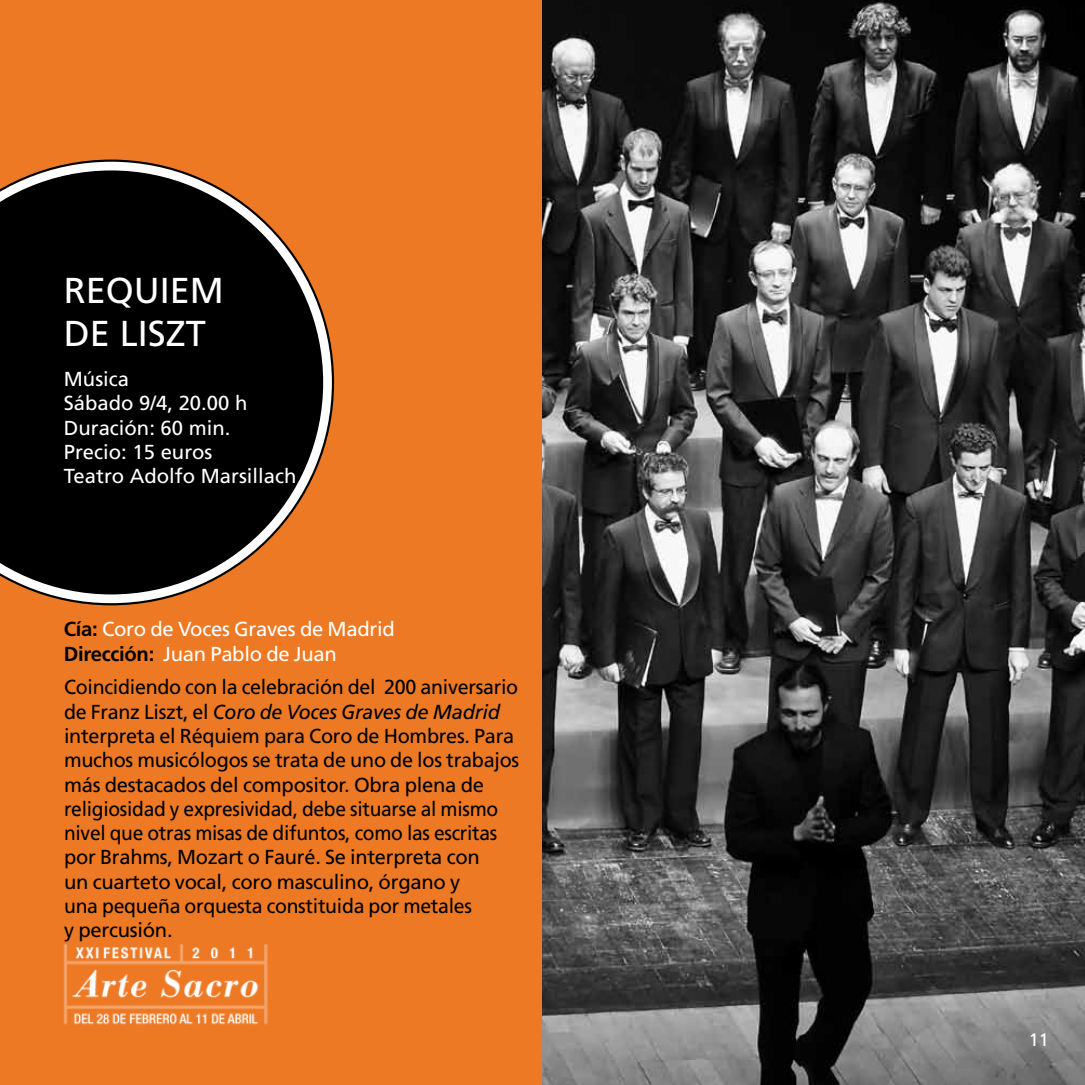
<style>
.page{position:relative;width:1085px;height:1085px;background:#fff}
.page>*{position:absolute;margin:0;border:0;box-sizing:border-box;transform-origin:0 0}
.t1{font:36px/43.2px "Frutiger LT Std";color:#fff}
.t2{font:20.25px/24.3px "Frutiger LT Std";letter-spacing:-.015em;color:#000}
.t3{font:20.25px/24.3px "Frutiger LT Std";color:#fff}
.t4{font:18px "Frutiger LT Std";color:#fff}
.s1{font-weight:700;color:#000}
.s2{font-style:italic}
</style>
<div class="page">
<div style="left:0;top:0;width:1084px;height:1084px;background:#ed7925"></div>
<img style="left:542px;top:0;width:542px;height:1084px">
<svg style="left:0;top:162px;width:332px;height:441px;background:#2f1e13"></svg>
<img style="left:63px;top:944px;width:205px;height:81px">
<p class="t1" style="left:64px;top:269px;width:162px">REQUIEM<br>DE LISZT</p>
<p class="t3" style="left:64px;top:367px;width:234px">Música<br>Sábado 9/4, 20.00 h<br>Duración: 60 min.<br>Precio: 15 euros<br>Teatro Adolfo Marsillach</p>
<p class="t3" style="left:64px;top:617px;width:332px"><span class="s1">Cía:</span> Coro de Voces Graves de Madrid<br><span class="s1">Dirección:</span> Juan Pablo de Juan</p>
<p class="t2" style="left:64px;top:675px;width:456px">Coincidiendo con la celebración del 200 aniversario de Franz Liszt, el <span class="s2">Coro de Voces Graves de Madrid </span>interpreta el Réquiem para Coro de Hombres. Para muchos musicólogos se trata de uno de los trabajos más destacados del compositor. Obra plena de religiosidad y expresividad, debe situarse al mismo nivel que otras misas de difuntos, como las escritas por Brahms, Mozart o Fauré. Se interpreta con<br>un cuarteto vocal, coro masculino, órgano y<br>una pequeña orquesta constituida por metales<br>y percusión.</p>
<p class="t4" style="left:1028px;top:1029px;width:22px">11</p>
</div>
